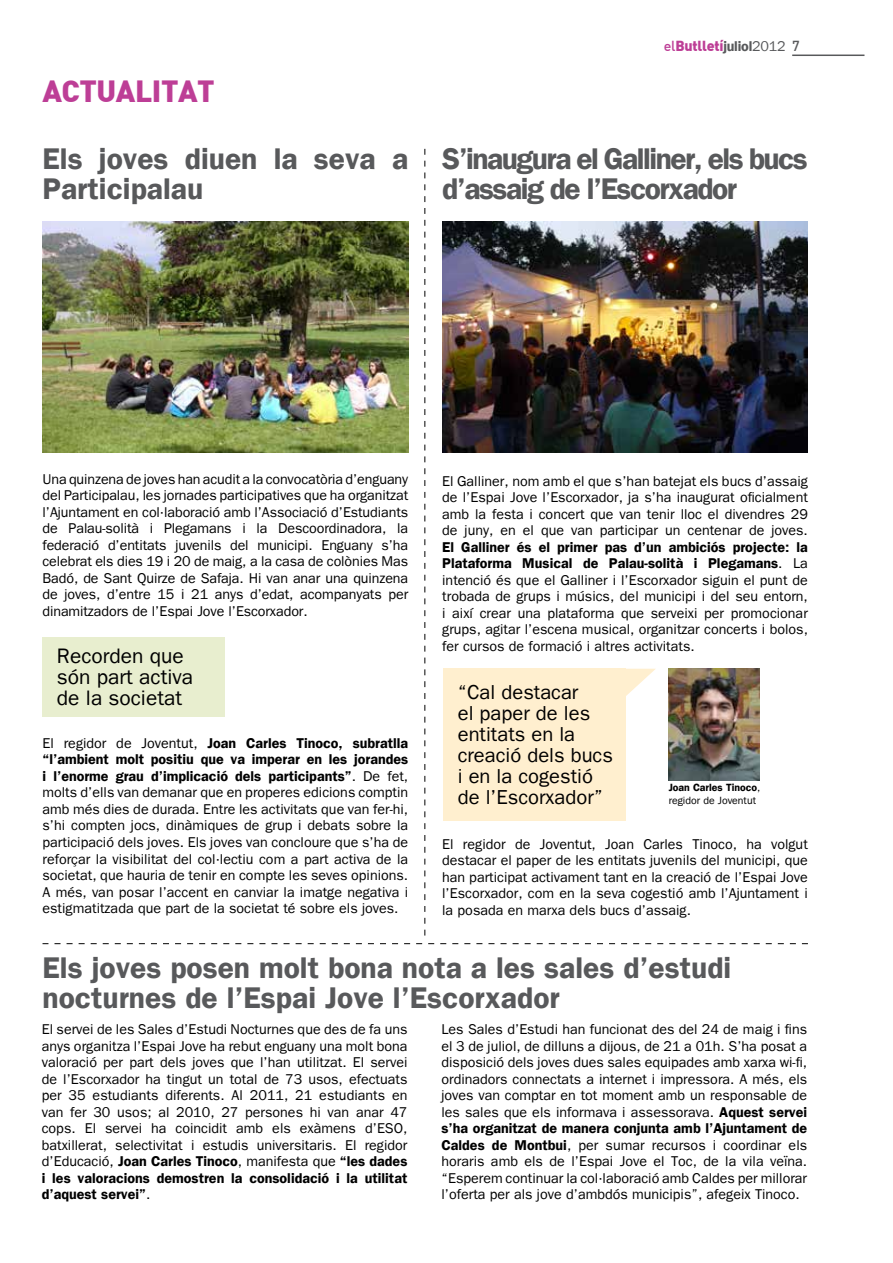
<style>
.page{position:relative;width:893px;height:1263px;background:#fff}
.page>*{position:absolute;margin:0;border:0;box-sizing:border-box;transform-origin:0 0}
.t1{font:600 30px/30px "Franklin Gothic";color:#58595b}
.t2{font:600 30px/30px "Franklin Gothic";letter-spacing:-.05em;color:#58595b}
.t3{font:900 30px "DIN";letter-spacing:-.015em;color:#bd3e96}
.t4{font:21px/21px "Franklin Gothic";color:#000}
.t5{font:20.25px/21px "Franklin Gothic";color:#000}
.t6{font:14.25px/16.5px "Franklin Gothic";color:#000;text-align:justify}
.t7{font:900 14.25px "DIN";letter-spacing:-.015em;color:#bd3e96}
.t8{font:10.5px/12.6px "Franklin Gothic";color:#000}
.s1{font-weight:500}
.s2{font-family:"Franklin Gothic";font-weight:600;color:#58595b}
.s3{font-family:"Franklin Gothic";font-weight:400;color:#58595b}
.s4{font-weight:500;color:#58595b}
.s5{font-weight:600}
</style>
<div class="page">
<hr style="left:792px;top:55px;width:72px;height:1px;background:#58595b">
<svg style="left:424px;top:149px;width:1px;height:786px"></svg>
<svg style="left:43px;top:943px;width:765px;height:1px"></svg>
<img style="left:43px;top:221px;width:365px;height:232px">
<img style="left:442px;top:221px;width:366px;height:232px">
<div style="left:43px;top:637px;width:182px;height:80px;background:#e8eecf"></div>
<svg style="left:626px;top:669px;width:29px;height:27px"></svg>
<div style="left:443px;top:669px;width:183px;height:152px;background:#ffefcf"></div>
<img style="left:669px;top:669px;width:91px;height:111px">
<h1 class="t3" style="left:43px;top:71px;width:174px">ACTUALITAT</h1>
<h1 class="t1" style="left:43px;top:144px;width:367px">Els joves diuen la seva a<br>Participalau</h1>
<p class="t7" style="left:664px;top:36px;width:138px"><span class="s1">el</span>Butlletí<span class="s2">juliol</span><span class="s3">2012</span> <span class="s4">7</span></p>
<h1 class="t2" style="left:442px;top:144px;width:367px">S’inaugura el Galliner, els bucs d’assaig de l’Escorxador</h1>
<p class="t6" style="left:43px;top:471px;width:367px">Una quinzena de joves han acudit a la convocatòria d’enguany del Participalau, les jornades participatives que ha organitzat l’Ajuntament en col·laboració amb l’Associació d’Estudiants de Palau-solità i Plegamans i la Descoordinadora, la federació d’entitats juvenils del municipi. Enguany s’ha celebrat els dies 19 i 20 de maig, a la casa de colònies Mas Badó, de Sant Quirze de Safaja. Hi van anar una quinzena de joves, d’entre 15 i 21 anys d’edat, acompanyats per dinamitzadors de l’Espai Jove l’Escorxador.</p>
<h2 class="t4" style="left:57px;top:646px;width:138px">Recorden que són part activa de la societat</h2>
<p class="t6" style="left:43px;top:735px;width:367px">El regidor de Joventut, <span class="s5">Joan Carles Tinoco, subratlla “l’ambient molt positiu que va imperar en les jorandes i l’enorme grau d’implicació dels participants”</span>. De fet, molts d’ells van demanar que en properes edicions comptin amb més dies de durada. Entre les activitats que van fer-hi, s’hi compten jocs, dinàmiques de grup i debats sobre la participació dels joves. Els joves van concloure que s’ha de reforçar la visibilitat del col·lectiu com a part activa de la societat, que hauria de tenir en compte les seves opinions.<br>A més, van posar l’accent en canviar la imatge negativa i estigmatitzada que part de la societat té sobre els joves.</p>
<p class="t6" style="left:442px;top:473px;width:367px">El Galliner, nom amb el que s’han batejat els bucs d’assaig de l’Espai Jove l’Escorxador, ja s’ha inaugurat oficialment amb la festa i concert que van tenir lloc el divendres 29 de juny, en el que van participar un centenar de joves.</p>
<p class="t6" style="left:442px;top:539px;width:367px"><span class="s5">El Galliner és el primer pas d’un ambiciós projecte: la Plataforma Musical de Palau-solità i Plegamans</span>. La intenció és que el Galliner i l’Escorxador siguin el punt de trobada de grups i músics, del municipi i del seu entorn, i així crear una plataforma que serveixi per promocionar grups, agitar l’escena musical, organitzar concerts i bolos, fer cursos de formació i altres activitats.</p>
<h3 class="t5" style="left:458px;top:681px;width:157px">“Cal destacar<br>el paper de les entitats en la creació dels bucs i en la cogestió de l’Escorxador”</h3>
<p class="t8" style="left:669px;top:781px;width:93px"><span class="s5">Joan Carles Tinoco</span>, regidor de Joventut</p>
<p class="t6" style="left:442px;top:836px;width:367px">El regidor de Joventut, Joan Carles Tinoco, ha volgut destacar el paper de les entitats juvenils del municipi, que han participat activament tant en la creació de l’Espai Jove l’Escorxador, com en la seva cogestió amb l’Ajuntament i la posada en marxa dels bucs d’assaig.</p>
<h1 class="t1" style="left:43px;top:952px;width:690px">Els joves posen molt bona nota a les sales d’estudi nocturnes de l’Espai Jove l’Escorxador</h1>
<p class="t6" style="left:42px;top:1021px;width:367px">El servei de les Sales d’Estudi Nocturnes que des de fa uns anys organitza l’Espai Jove ha rebut enguany una molt bona valoració per part dels joves que l’han utilitzat. El servei de l’Escorxador ha tingut un total de 73 usos, efectuats per 35 estudiants diferents. Al 2011, 21 estudiants en van fer 30 usos; al 2010, 27 persones hi van anar 47 cops. El servei ha coincidit amb els exàmens d’ESO, batxillerat, selectivitat i estudis universitaris. El regidor d’Educació, <span class="s5">Joan Carles Tinoco</span>, manifesta que <span class="s5">“les dades i les valoracions demostren la consolidació i la utilitat d’aquest servei”</span>.</p>
<p class="t6" style="left:441px;top:1021px;width:367px">Les Sales d’Estudi han funcionat des del 24 de maig i fins el 3 de juliol, de dilluns a dijous, de 21 a 01h. S’ha posat a disposició dels joves dues sales equipades amb xarxa wi-fi, ordinadors connectats a internet i impressora. A més, els joves van comptar en tot moment amb un responsable de les sales que els informava i assessorava. <span class="s5">Aquest servei s’ha organitzat de manera conjunta amb l’Ajuntament de Caldes de Montbui</span>, per sumar recursos i coordinar els horaris amb els de l’Espai Jove el Toc, de la vila veïna. “Esperem continuar la col·laboració amb Caldes per millorar l’oferta per als jove d’ambdós municipis”, afegeix Tinoco.</p>
</div>
